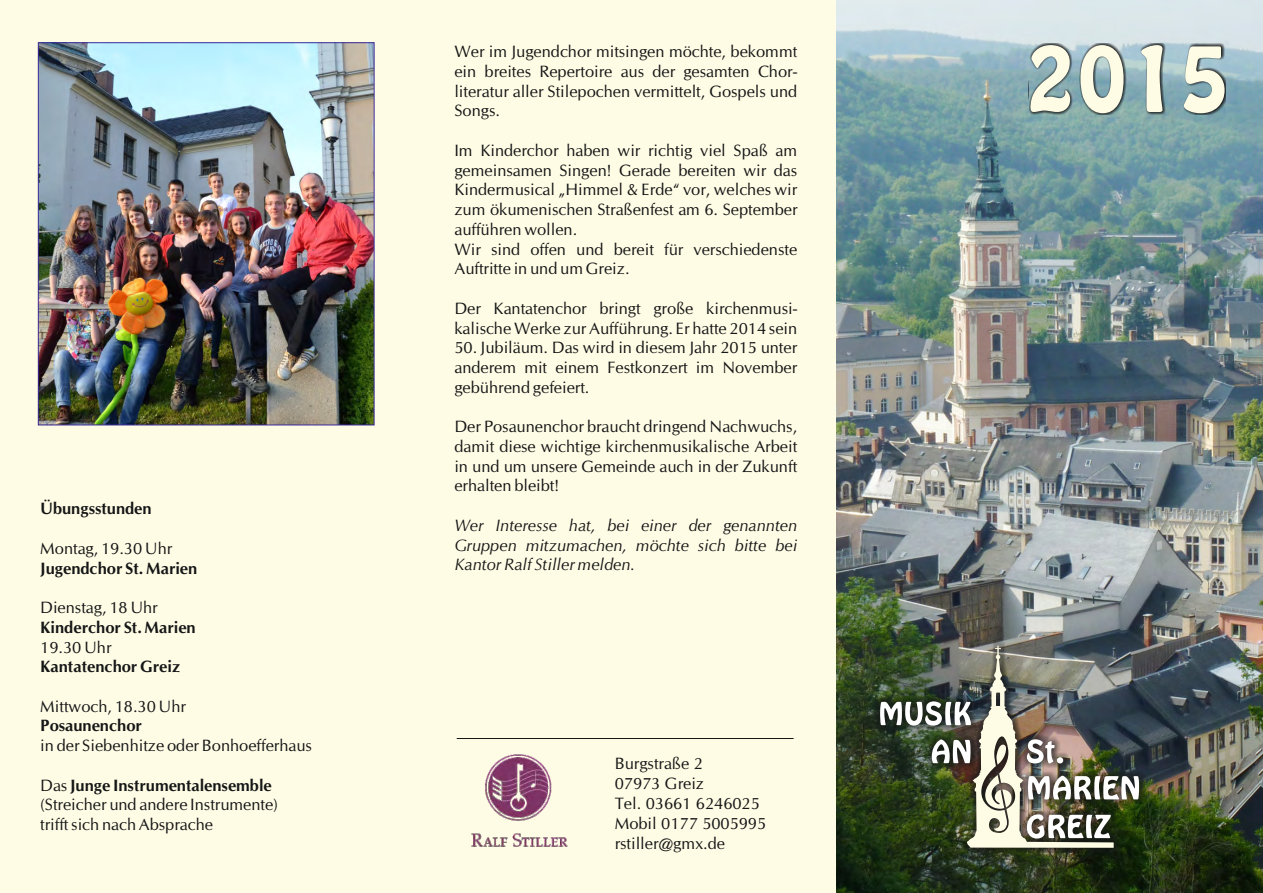
<style>
.page{position:relative;width:1263px;height:893px;background:#fff}
.page>*{position:absolute;margin:0;border:0;box-sizing:border-box;transform-origin:0 0}
.t1{font:91.95px "Hobo Medium ATT";color:#fffce6}
.t2{font:16.5px/19.8px "CG Omega";color:#151616}
.t3{font:italic 16.5px/19.8px "CG Omega";color:#151616;text-align:justify}
.t4{font:700 16.5px "CG Omega";color:#151616}
.s1{font-weight:700}
</style>
<div class="page">
<div style="left:0;top:0;width:837px;height:893px;background:#fffce6"></div>
<img style="left:471px;top:754px;width:97px;height:93px">
<hr style="left:457px;top:738px;width:337px;height:1px;background:#151616">
<img style="left:837px;top:0;width:426px;height:893px">
<div style="left:875px;top:641px;width:269px;height:212px;background:#151616;opacity:.98"></div>
<img style="left:880px;top:646px;width:259px;height:202px">
<div style="left:1029px;top:43px;width:197px;height:72px;background:#151616;opacity:.98"></div>
<img style="left:40px;top:44px;width:333px;height:379px">
<div style="left:38px;top:42px;width:337px;height:383px;border:1px solid #3c2b99"></div>
<p class="t4" style="left:40px;top:502px;width:113px">Übungsstunden</p>
<p class="t2" style="left:40px;top:539px;width:134px">Montag, 19.30 Uhr</p>
<p class="t4" style="left:40px;top:561px;width:158px">Jugendchor St. Marien</p>
<p class="t2" style="left:40px;top:599px;width:119px">Dienstag, 18 Uhr</p>
<p class="t4" style="left:40px;top:620px;width:157px">Kinderchor St. Marien</p>
<p class="t2" style="left:40px;top:638px;width:73px">19.30 Uhr</p>
<p class="t4" style="left:40px;top:660px;width:141px">Kantatenchor Greiz</p>
<p class="t2" style="left:40px;top:697px;width:147px">Mittwoch, 18.30 Uhr</p>
<p class="t4" style="left:40px;top:719px;width:103px">Posaunenchor</p>
<p class="t2" style="left:40px;top:737px;width:273px">in der Siebenhitze oder Bonhoefferhaus</p>
<p class="t2" style="left:40px;top:776px;width:239px">Das <span class="s1">Junge Instrumentalensemble </span>(Streicher und andere Instrumente) trifft sich nach Absprache</p>
<p class="t2" style="left:454px;top:43px;width:344px;text-align:justify">Wer im Jugendchor mitsingen möchte, bekommt ein breites Repertoire aus der gesamten Chor&shy;literatur aller Stilepochen vermittelt, Gospels und Songs.</p>
<p class="t2" style="left:454px;top:142px;width:345px">Im Kinderchor haben wir richtig viel Spaß am gemeinsamen Singen! Gerade bereiten wir das Kindermusical „Himmel &amp; Erde“ vor, welches wir zum ökumenischen Straßenfest am 6. September aufführen wollen.<br>Wir sind offen und bereit für verschiedenste Auftritte in und um Greiz.</p>
<p class="t2" style="left:454px;top:299px;width:344px">Der Kantatenchor bringt große kirchenmusi&shy;kalische Werke zur Aufführung. Er hatte 2014 sein</p>
<p class="t2" style="left:454px;top:339px;width:344px;text-align:justify">50. Jubiläum. Das wird in diesem Jahr 2015 unter anderem mit einem Festkonzert im November gebührend gefeiert.</p>
<p class="t2" style="left:454px;top:418px;width:344px;text-align:justify">Der Posaunenchor braucht dringend Nachwuchs, damit diese wichtige kirchenmusikalische Arbeit in und um unsere Gemeinde auch in der Zukunft erhalten bleibt!</p>
<p class="t3" style="left:454px;top:516px;width:344px">Wer Interesse hat, bei einer der genannten Gruppen mitzumachen, möchte sich bitte bei Kantor Ralf Stiller melden.</p>
<p class="t2" style="left:615px;top:755px;width:153px">Burgstraße 2<br>07973 Greiz<br>Tel. 03661 6246025<br>Mobil 0177 5005995 rstiller@gmx.de</p>
<h1 class="t1" style="left:1025px;top:26px;width:206px">2015</h1>
</div>
